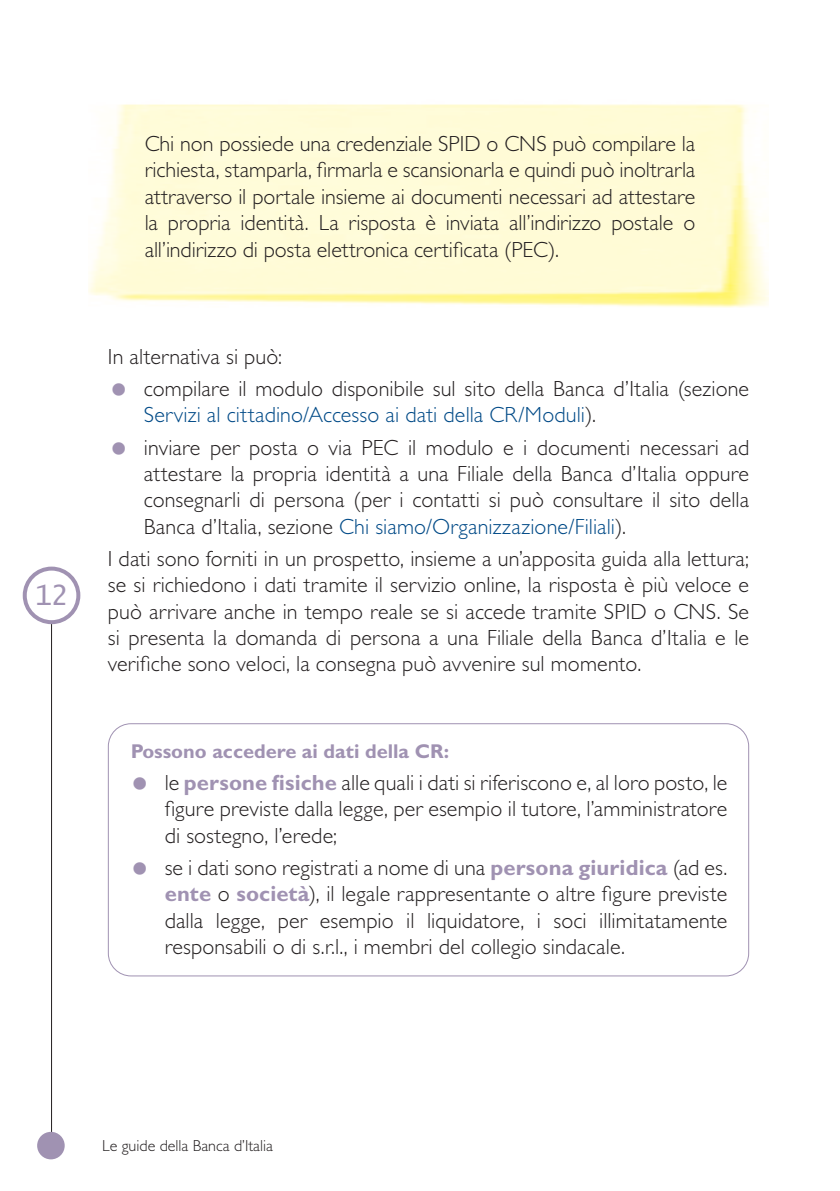
<style>
.page{position:relative;width:840px;height:1191px;background:#fff}
.page>*{position:absolute;margin:0;border:0;box-sizing:border-box;transform-origin:0 0}
.t1{font:28px "Lucida Console";color:#a092b2}
.PARAGRAFO{font:300 22px/26.4px "Gill Sans Std";letter-spacing:.005em;color:#231f20;text-align:justify}
.TITOLETTO_PARAGRAFO{font:700 20px "Gill Sans Std";color:#a092b2}
.t2{font:300 16px "Gill Sans Std";color:#231f20}
.s1{color:#004a87}
.s2{font-weight:700;color:#a092b2}
</style>
<div class="page">
<hr style="left:51px;top:624px;width:1px;height:510px;background:#231f20">
<div style="left:39px;top:1133px;width:24px;height:24px;background:#a092b2;border-radius:50%"></div>
<div style="left:37px;top:1131px;width:28px;height:28px;border:4px solid #a092b2;border-radius:50%"></div>
<div style="left:23px;top:566px;width:57px;height:58px;border:4px solid #a092b2;border-radius:50%"></div>
<div style="left:108px;top:723px;width:640px;height:253px;border:1px solid #a092b2;border-radius:23px"></div>
<img style="left:88px;top:104px;width:680px;height:204px">
<p class="t1" style="left:35px;top:583px;width:35px">12</p>
<p class="PARAGRAFO" style="left:145px;top:131px;width:551px">Chi non possiede una credenziale SPID o CNS può compilare la richiesta, stamparla, firmarla e scansionarla e quindi può inoltrarla attraverso il portale insieme ai documenti necessari ad attestare la propria identità. La risposta è inviata all’indirizzo postale o all’indirizzo di posta elettronica certificata (PEC).</p>
<p class="PARAGRAFO" style="left:108px;top:343px;width:176px">In alternativa si può:</p>
<p class="PARAGRAFO" style="left:144px;top:376px;width:606px">compilare il modulo disponibile sul sito della Banca d’Italia (sezione<br><span class="s1">Servizi al cittadino/Accesso ai dati della CR/Moduli</span>).</p>
<p class="PARAGRAFO" style="left:144px;top:434px;width:606px">inviare per posta o via PEC il modulo e i documenti necessari ad attestare la propria identità a una Filiale della Banca d’Italia oppure consegnarli di persona (per i contatti si può consultare il sito della Banca d’Italia, sezione <span class="s1">Chi siamo/Organizzazione/Filiali</span>).</p>
<p class="PARAGRAFO" style="left:108px;top:545px;width:642px">I dati sono forniti in un prospetto, insieme a un’apposita guida alla lettura; se si richiedono i dati tramite il servizio online, la risposta è più veloce e può arrivare anche in tempo reale se si accede tramite SPID o CNS. Se si presenta la domanda di persona a una Filiale della Banca d’Italia e le verifiche sono veloci, la consegna può avvenire sul momento.</p>
<p class="TITOLETTO_PARAGRAFO" style="left:131px;top:739px;width:320px">Possono accedere ai dati della CR:</p>
<p class="PARAGRAFO" style="left:165px;top:769px;width:564px">le <span class="s2">persone fisiche</span> alle quali i dati si riferiscono e, al loro posto, le figure previste dalla legge, per esempio il tutore, l’amministratore di sostegno, l’erede;</p>
<p class="PARAGRAFO" style="left:165px;top:854px;width:564px">se i dati sono registrati a nome di una <span class="s2">persona giuridica</span> (ad es. <span class="s2">ente</span> o <span class="s2">società</span>), il legale rappresentante o altre figure previste dalla legge, per esempio il liquidatore, i soci illimitatamente responsabili o di s.r.l., i membri del collegio sindacale.</p>
<p class="t2" style="left:102px;top:1136px;width:172px">Le guide della Banca d’Italia</p>
</div>
